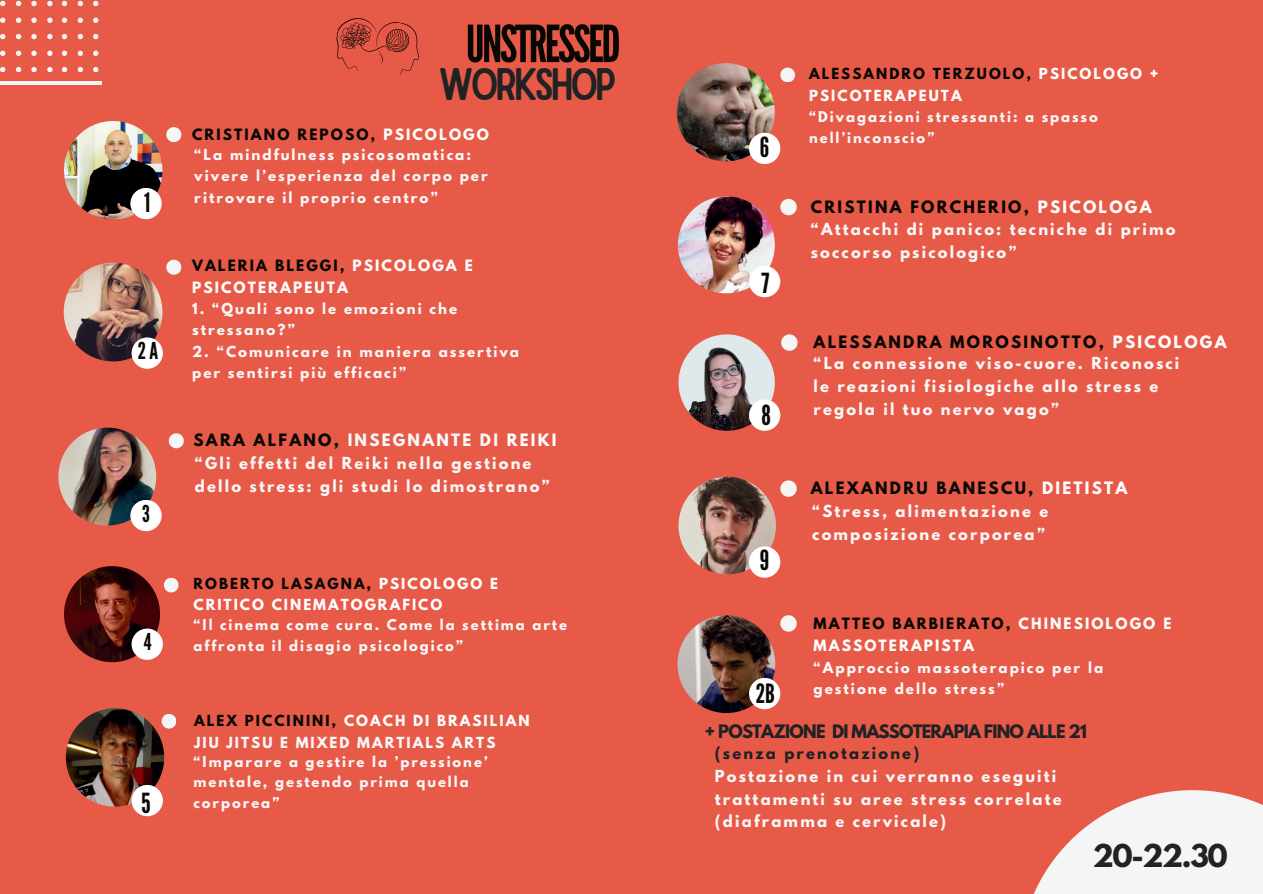
<style>
.page{position:relative;width:1263px;height:894px;background:#fff}
.page>*{position:absolute;margin:0;border:0;box-sizing:border-box;transform-origin:0 0}
.t1{font:51px "League Gothic";letter-spacing:-.045em;color:#080704}
.t2{font:43.5px "Sailors";letter-spacing:-.08em;color:#212224}
.t3{font:700 27.9px "League Spartan";color:#212224}
.t4{font:27.6px "League Gothic";color:#080704}
.t5{font:26.7px "League Gothic";color:#080704}
.t6{font:26.55px "League Gothic";color:#080704}
.t7{font:23.25px "League Gothic";color:#080704}
.t8{font:700 16.5px "League Spartan";letter-spacing:-.05em;color:#212224}
.t9{font:700 15.15px "League Spartan";letter-spacing:.15em;color:#080704}
.t10{font:700 15.15px "League Spartan";letter-spacing:.15em;color:#f9f8f8}
.t11{font:700 14.7px/23.2px "League Spartan";letter-spacing:.15em;color:#f9f8f8}
.t12{font:700 14.7px "League Spartan";letter-spacing:.15em;color:#212224}
.t13{font:700 13.8px/21.9px "League Spartan";letter-spacing:.15em;color:#fff}
.t14{font:700 13.8px "League Spartan";letter-spacing:.15em;color:#080704}
.t15{font:700 13.5px/21.3px "League Spartan";letter-spacing:.15em;color:#f9f8f8}
.t16{font:700 13.5px/21.5px "League Spartan";letter-spacing:.15em;color:#fff}
.t17{font:700 13.2px/20.9px "League Spartan";letter-spacing:.15em;color:#f9f8f8}
.s1{color:#fff}
.s2{color:#080704}
</style>
<div class="page">
<div style="left:0;top:0;width:1263px;height:893px;background:#e85a48"></div>
<svg style="left:62px;top:1px;width:5px;height:5px"></svg>
<svg style="left:62px;top:18px;width:5px;height:5px"></svg>
<svg style="left:62px;top:34px;width:5px;height:5px"></svg>
<svg style="left:62px;top:51px;width:5px;height:5px"></svg>
<svg style="left:62px;top:67px;width:5px;height:5px"></svg>
<svg style="left:78px;top:1px;width:5px;height:5px"></svg>
<svg style="left:78px;top:18px;width:5px;height:5px"></svg>
<svg style="left:78px;top:34px;width:5px;height:5px"></svg>
<svg style="left:78px;top:51px;width:5px;height:5px"></svg>
<svg style="left:78px;top:67px;width:5px;height:5px"></svg>
<svg style="left:93px;top:1px;width:5px;height:5px"></svg>
<svg style="left:93px;top:18px;width:5px;height:5px"></svg>
<svg style="left:93px;top:34px;width:5px;height:5px"></svg>
<svg style="left:93px;top:51px;width:5px;height:5px"></svg>
<svg style="left:93px;top:67px;width:5px;height:5px"></svg>
<svg style="left:0;top:1px;width:5px;height:5px"></svg>
<svg style="left:0;top:18px;width:5px;height:5px"></svg>
<svg style="left:0;top:34px;width:5px;height:5px"></svg>
<svg style="left:0;top:51px;width:5px;height:5px"></svg>
<svg style="left:0;top:67px;width:5px;height:5px"></svg>
<svg style="left:16px;top:1px;width:5px;height:5px"></svg>
<svg style="left:16px;top:18px;width:5px;height:5px"></svg>
<svg style="left:16px;top:34px;width:5px;height:5px"></svg>
<svg style="left:16px;top:51px;width:5px;height:5px"></svg>
<svg style="left:16px;top:67px;width:5px;height:5px"></svg>
<svg style="left:31px;top:1px;width:6px;height:5px"></svg>
<svg style="left:31px;top:18px;width:6px;height:5px"></svg>
<svg style="left:31px;top:34px;width:6px;height:5px"></svg>
<svg style="left:31px;top:51px;width:6px;height:5px"></svg>
<svg style="left:31px;top:67px;width:6px;height:5px"></svg>
<svg style="left:47px;top:1px;width:6px;height:5px"></svg>
<svg style="left:47px;top:18px;width:6px;height:5px"></svg>
<svg style="left:47px;top:34px;width:6px;height:5px"></svg>
<svg style="left:47px;top:51px;width:6px;height:5px"></svg>
<svg style="left:47px;top:67px;width:6px;height:5px"></svg>
<hr style="left:0;top:81px;width:101px;height:4px;background:#f4f5f5">
<svg style="left:336px;top:18px;width:83px;height:57px"></svg>
<svg style="left:1034px;top:790px;width:229px;height:103px;fill:#f4f5f5"></svg>
<svg style="left:166px;top:127px;width:15px;height:15px"></svg>
<svg style="left:166px;top:259px;width:15px;height:16px"></svg>
<img style="left:64px;top:121px;width:98px;height:98px;border-radius:50%">
<img style="left:64px;top:262px;width:98px;height:99px;border-radius:50%">
<svg style="left:164px;top:578px;width:15px;height:14px"></svg>
<svg style="left:162px;top:714px;width:14px;height:14px"></svg>
<svg style="left:780px;top:68px;width:15px;height:14px"></svg>
<img style="left:64px;top:566px;width:96px;height:96px;border-radius:50%">
<img style="left:66px;top:708px;width:98px;height:98px;border-radius:50%">
<img style="left:677px;top:63px;width:98px;height:98px;border-radius:50%">
<svg style="left:780px;top:199px;width:17px;height:16px"></svg>
<svg style="left:781px;top:334px;width:17px;height:17px"></svg>
<svg style="left:780px;top:480px;width:17px;height:16px"></svg>
<img style="left:678px;top:196px;width:97px;height:97px;border-radius:50%">
<img style="left:678px;top:476px;width:98px;height:98px;border-radius:50%">
<img style="left:678px;top:334px;width:97px;height:96px;border-radius:50%">
<img style="left:58px;top:427px;width:98px;height:98px;border-radius:50%">
<img style="left:677px;top:615px;width:98px;height:97px;border-radius:50%">
<svg style="left:169px;top:433px;width:15px;height:15px"></svg>
<svg style="left:780px;top:615px;width:17px;height:16px"></svg>
<div style="left:130px;top:188px;width:32px;height:31px;background:#fff;border-radius:50%"></div>
<div style="left:132px;top:337px;width:31px;height:31px;background:#fff;border-radius:50%"></div>
<div style="left:130px;top:499px;width:32px;height:32px;background:#fff;border-radius:50%"></div>
<div style="left:132px;top:628px;width:31px;height:31px;background:#fff;border-radius:50%"></div>
<div style="left:132px;top:784px;width:31px;height:32px;background:#fff;border-radius:50%"></div>
<div style="left:749px;top:677px;width:31px;height:32px;background:#fff;border-radius:50%"></div>
<div style="left:749px;top:546px;width:31px;height:31px;background:#fff;border-radius:50%"></div>
<div style="left:749px;top:399px;width:31px;height:31px;background:#fff;border-radius:50%"></div>
<div style="left:749px;top:266px;width:31px;height:31px;background:#fff;border-radius:50%"></div>
<div style="left:749px;top:133px;width:31px;height:31px;background:#fff;border-radius:50%"></div>
<h3 class="t5" style="left:144px;top:186px;width:8px">1</h3>
<h3 class="t7" style="left:138px;top:337px;width:22px">2A</h3>
<h3 class="t7" style="left:142px;top:499px;width:9px">3</h3>
<h3 class="t7" style="left:144px;top:628px;width:9px">4</h3>
<h3 class="t4" style="left:141px;top:786px;width:11px">5</h3>
<h1 class="t1" style="left:466px;top:14px;width:156px">UNSTRESSED</h1>
<h2 class="t2" style="left:438px;top:53px;width:181px">WORKSHOP</h2>
<p class="t14" style="left:192px;top:124px;width:298px">CRISTIANO REPOSO, <span class="s1">PSICOLOGO</span></p>
<p class="t15" style="left:194px;top:144px;width:295px">“La mindfulness psicosomatica: vivere l’esperienza del corpo per ritrovare il proprio centro”</p>
<p class="t13" style="left:192px;top:254px;width:282px"><span class="s2">VALERIA BLEGGI,</span> PSICOLOGA E<br>PSICOTERAPEUTA</p>
<p class="t15" style="left:192px;top:297px;width:267px">1. “Quali sono le emozioni che stressano?”</p>
<p class="t15" style="left:192px;top:340px;width:329px">2. “Comunicare in maniera assertiva per sentirsi più efficaci”</p>
<p class="t10" style="left:193px;top:428px;width:365px"><span class="s2">SARA ALFANO,</span> INSEGNANTE DI <span class="s1">REIKI</span></p>
<p class="t11" style="left:195px;top:450px;width:356px">“Gli effetti del Reiki nella gestione dello stress: gli studi lo dimostrano”</p>
<p class="t16" style="left:193px;top:572px;width:306px"><span class="s2">ROBERTO LASAGNA,</span> PSICOLOGO E<br>CRITICO CINEMATOGRAFICO</p>
<p class="t17" style="left:193px;top:613px;width:375px">“Il cinema come cura. Come la settima arte affronta il disagio psicologico”</p>
<h3 class="t4" style="left:760px;top:131px;width:11px">6</h3>
<h3 class="t4" style="left:761px;top:266px;width:9px">7</h3>
<h3 class="t4" style="left:761px;top:398px;width:11px">8</h3>
<h3 class="t4" style="left:760px;top:544px;width:11px">9</h3>
<h3 class="t6" style="left:756px;top:678px;width:21px">2B</h3>
<p class="t16" style="left:809px;top:63px;width:351px"><span class="s2">ALESSANDRO TERZUOLO,</span> PSICOLOGO +<br>PSICOTERAPEUTA</p>
<p class="t17" style="left:809px;top:106px;width:290px">“Divagazioni stressanti: a spasso nell’inconscio”</p>
<p class="t9" style="left:811px;top:195px;width:342px">CRISTINA FORCHERIO, <span class="s1">PSICOLOGA</span></p>
<p class="t11" style="left:811px;top:217px;width:366px">“Attacchi di panico: tecniche di primo soccorso psicologico”</p>
<p class="t9" style="left:814px;top:329px;width:414px">ALESSANDRA MOROSINOTTO, <span class="s1">PSICOLOGA</span></p>
<p class="t11" style="left:814px;top:351px;width:367px">“La connessione viso-cuore. Riconosci le reazioni fisiologiche allo stress e regola il tuo nervo vago”</p>
<p class="t9" style="left:811px;top:475px;width:318px">ALEXANDRU BANESCU, <span class="s1">DIETISTA</span></p>
<p class="t11" style="left:812px;top:499px;width:237px">“Stress, alimentazione e composizione corporea”</p>
<p class="t13" style="left:814px;top:612px;width:359px"><span class="s2">MATTEO BARBIERATO,</span> CHINESIOLOGO E<br>MASSOTERAPISTA</p>
<p class="t15" style="left:814px;top:656px;width:291px">“Approccio massoterapico per la gestione dello stress”</p>
<p class="t15" style="left:194px;top:709px;width:337px"><span class="s2">ALEX PICCININI,</span> <span class="s1">COACH DI BRASILIAN<br></span>JIU JITSU E MIXED MARTIALS ARTS</p>
<p class="t8" style="left:705px;top:718px;width:384px">+ POSTAZIONE DI MASSOTERAPIA FINO ALLE 21</p>
<p class="t12" style="left:715px;top:741px;width:206px">(senza prenotazione)</p>
<p class="t11" style="left:715px;top:764px;width:348px;line-height:22.5px">Postazione in cui verranno eseguiti trattamenti su aree stress correlate (diaframma e cervicale)</p>
<p class="t17" style="left:193px;top:750px;width:296px">“Imparare a gestire la ’pressione’ mentale, gestendo prima quella corporea”</p>
<h3 class="t3" style="left:1093px;top:833px;width:136px">20-22.30</h3>
</div>
